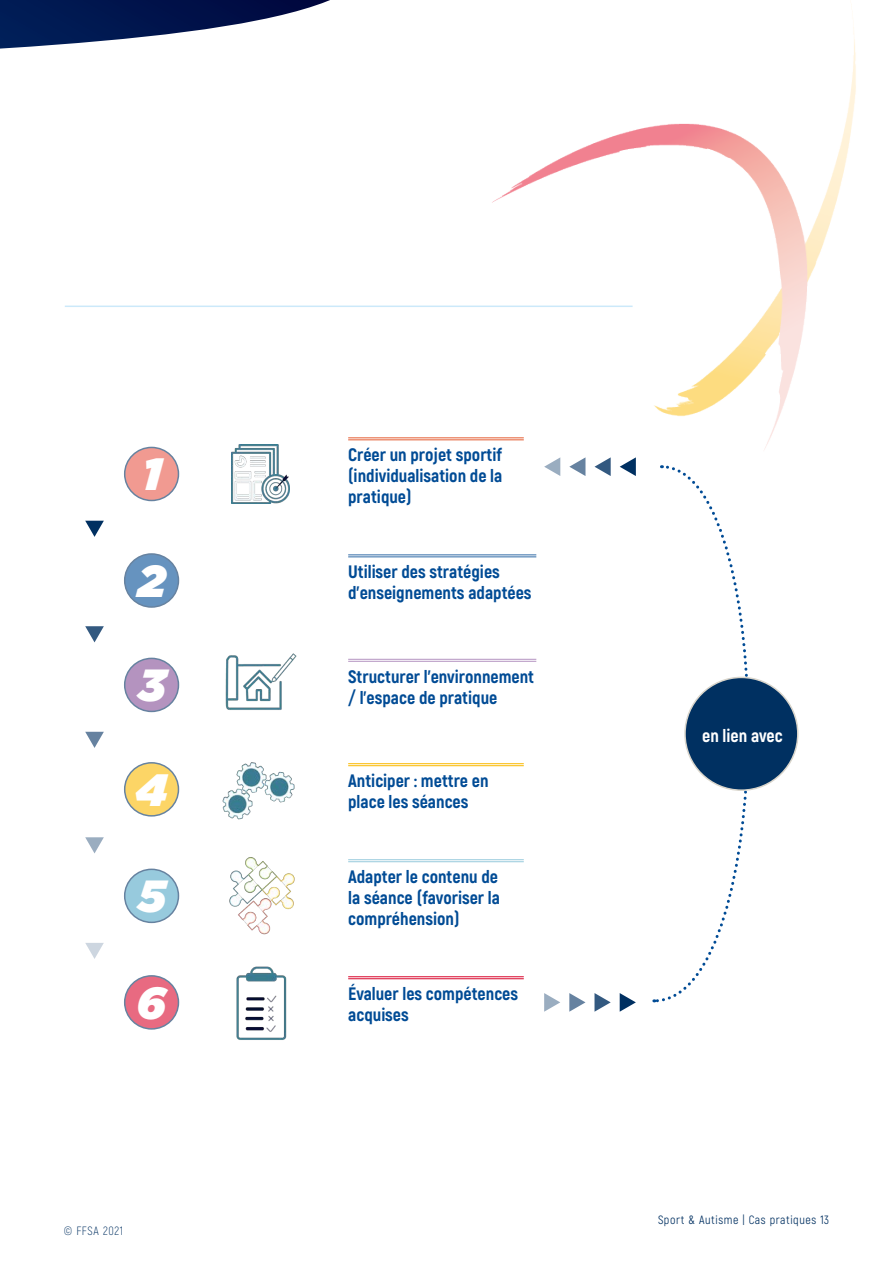
<style>
.page{position:relative;width:893px;height:1263px;background:#fff}
.page>*{position:absolute;margin:0;border:0;box-sizing:border-box;transform-origin:0 0}
.Accroche_-_centrer{font:italic 900 45px "Gotham";color:#fff}
.Texte_de_cellules{font:800 18px/21px "Akrobat";color:#004b95}
.t1{font:800 18px "Akrobat";color:#fff}
.t2{font:12px "Akrobat";letter-spacing:.05em;color:#003061}
.t3{font:300 12px "Akrobat";letter-spacing:.05em;color:#003061}
</style>
<div class="page">
<hr style="left:65px;top:306px;width:568px;height:1px;background:#cce9fa">
<hr style="left:348px;top:437px;width:176px;height:1px;background:#e45c32">
<hr style="left:348px;top:439px;width:176px;height:1px;background:#e45c32">
<div style="left:125px;top:554px;width:53px;height:53px;background:#6693bf;border-radius:50%"></div>
<div style="left:124px;top:553px;width:55px;height:55px;border:2px solid #003061;border-radius:50%"></div>
<hr style="left:348px;top:554px;width:188px;height:1px;background:#326ca6">
<hr style="left:348px;top:556px;width:188px;height:1px;background:#326ca6">
<div style="left:125px;top:658px;width:53px;height:53px;background:#b493bf;border-radius:50%"></div>
<div style="left:124px;top:658px;width:55px;height:54px;border:2px solid #003061;border-radius:50%"></div>
<hr style="left:348px;top:659px;width:188px;height:1px;background:#b493c1">
<hr style="left:348px;top:661px;width:188px;height:1px;background:#b493c1">
<div style="left:125px;top:763px;width:53px;height:53px;background:#fcd566;border-radius:50%"></div>
<div style="left:124px;top:762px;width:55px;height:55px;border:2px solid #003061;border-radius:50%"></div>
<hr style="left:348px;top:763px;width:176px;height:1px;background:#fab900">
<hr style="left:348px;top:765px;width:176px;height:1px;background:#fab900">
<div style="left:125px;top:869px;width:53px;height:53px;background:#97cadd;border-radius:50%"></div>
<div style="left:124px;top:868px;width:55px;height:55px;border:2px solid #003061;border-radius:50%"></div>
<hr style="left:348px;top:859px;width:176px;height:1px;background:#97cadc">
<hr style="left:348px;top:861px;width:176px;height:1px;background:#97cadc">
<div style="left:125px;top:976px;width:53px;height:53px;background:#e86a81;border-radius:50%"></div>
<div style="left:124px;top:975px;width:55px;height:55px;border:2px solid #003061;border-radius:50%"></div>
<hr style="left:348px;top:976px;width:176px;height:1px;background:#d9072d">
<hr style="left:348px;top:978px;width:176px;height:1px;background:#d9072d">
<svg style="left:654px;top:529px;width:123px;height:474px"></svg>
<div style="left:685px;top:677px;width:113px;height:113px;background:#003061;border-radius:50%"></div>
<div style="left:684px;top:677px;width:114px;height:114px;border:2px solid #d9d5cb;border-radius:50%"></div>
<svg style="left:85px;top:520px;width:19px;height:17px"></svg>
<svg style="left:85px;top:626px;width:19px;height:17px"></svg>
<svg style="left:85px;top:731px;width:19px;height:17px"></svg>
<svg style="left:85px;top:837px;width:19px;height:17px"></svg>
<svg style="left:85px;top:943px;width:19px;height:16px"></svg>
<svg style="left:544px;top:993px;width:16px;height:19px"></svg>
<svg style="left:569px;top:993px;width:17px;height:19px"></svg>
<svg style="left:594px;top:993px;width:42px;height:19px"></svg>
<img style="left:231px;top:445px;width:59px;height:58px">
<img style="left:225px;top:653px;width:72px;height:57px">
<img style="left:222px;top:762px;width:73px;height:58px">
<img style="left:229px;top:857px;width:66px;height:78px">
<img style="left:236px;top:966px;width:51px;height:74px">
<div style="left:125px;top:447px;width:53px;height:53px;background:#f19a91;border-radius:50%"></div>
<div style="left:124px;top:447px;width:55px;height:54px;border:2px solid #003061;border-radius:50%"></div>
<img style="left:457px;top:4px;width:399px;height:525px">
<svg style="left:0;top:0;width:330px;height:49px"></svg>
<p class="Accroche_-_centrer" style="left:142px;top:448px;width:21px">1</p>
<p class="Texte_de_cellules" style="left:348px;top:444px;width:156px;text-align:justify">Créer un projet sportif (individualisation de la pratique)</p>
<p class="Accroche_-_centrer" style="left:137px;top:555px;width:30px">2</p>
<p class="Texte_de_cellules" style="left:348px;top:561px;width:185px">Utiliser des stratégies d’enseignements adaptées</p>
<p class="Accroche_-_centrer" style="left:138px;top:659px;width:29px">3</p>
<p class="Texte_de_cellules" style="left:348px;top:666px;width:187px">Structurer l’environnement / l’espace de pratique</p>
<p class="Accroche_-_centrer" style="left:136px;top:764px;width:33px">4</p>
<p class="Texte_de_cellules" style="left:348px;top:770px;width:142px">Anticiper : mettre en place les séances</p>
<p class="Accroche_-_centrer" style="left:138px;top:870px;width:29px">5</p>
<p class="Texte_de_cellules" style="left:348px;top:866px;width:153px;text-align:justify">Adapter le contenu de la séance (favoriser la compréhension)</p>
<p class="Accroche_-_centrer" style="left:137px;top:977px;width:31px">6</p>
<p class="Texte_de_cellules" style="left:348px;top:983px;width:171px">Évaluer les compétences acquises</p>
<p class="t3" style="left:64px;top:1223px;width:61px">© FFSA 2021</p>
<p class="t1" style="left:702px;top:724px;width:82px">en lien avec</p>
<p class="t2" style="left:658px;top:1213px;width:173px">Sport &amp; Autisme | Cas pratiques 13</p>
</div>
